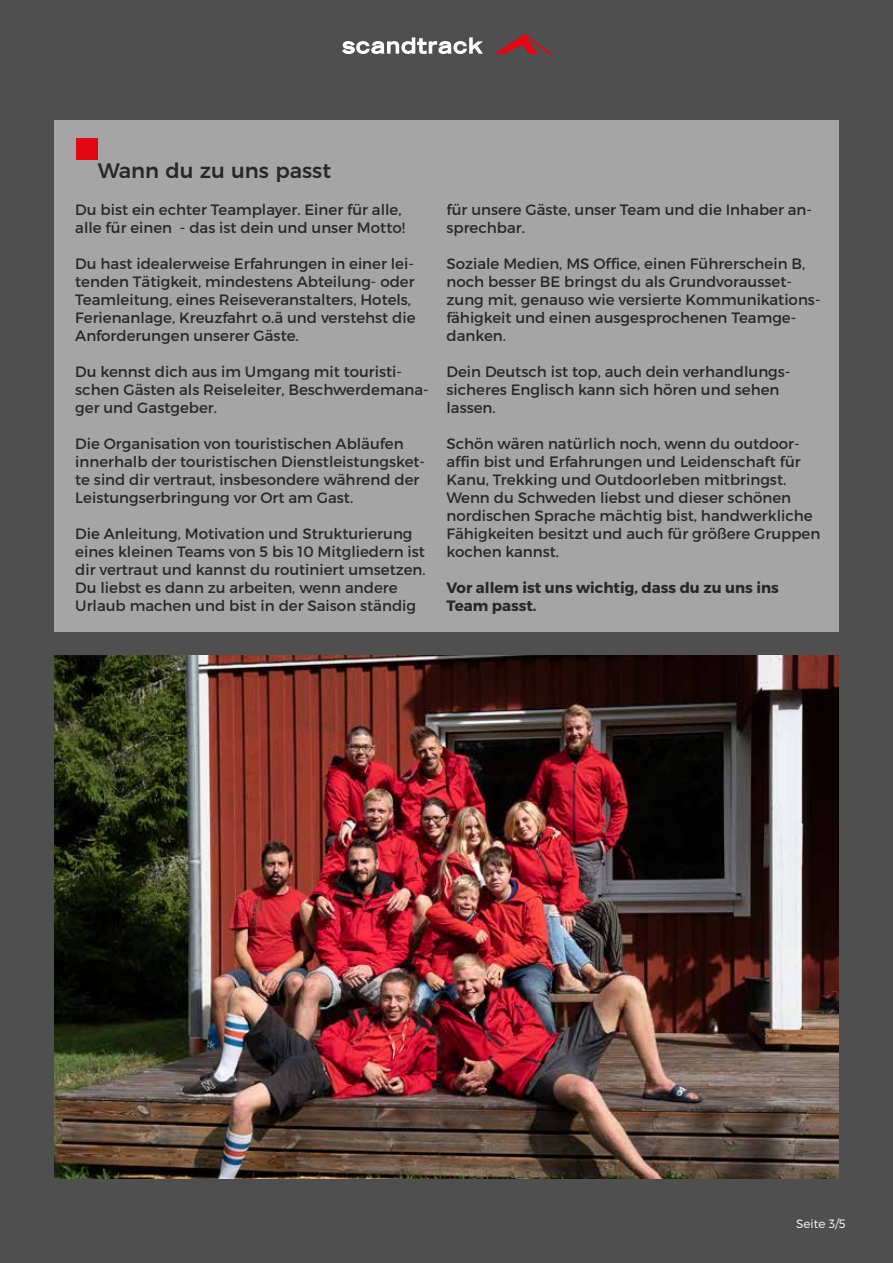
<style>
.page{position:relative;width:893px;height:1263px;background:#504f4f}
.page>*{position:absolute;margin:0;border:0;box-sizing:border-box;transform-origin:0 0}
.t1{font:500 21px "Montserrat";color:#282827}
.t2{font:15px/18px "Montserrat";color:#282827}
.t3{font:700 15px/18px "Montserrat";color:#282827}
.t4{font:300 12px "Montserrat";color:#fff}
</style>
<div class="page">
<img style="left:54px;top:656px;width:785px;height:523px">
<svg style="left:342px;top:37px;width:141px;height:17px"></svg>
<svg style="left:495px;top:34px;width:56px;height:20px"></svg>
<div style="left:54px;top:120px;width:785px;height:511px;background:#a6a5a5"></div>
<div style="left:76px;top:139px;width:22px;height:21px;background:#e30613"></div>
<h1 class="t1" style="left:98px;top:153px;width:235px">Wann du zu uns passt</h1>
<p class="t2" style="left:75px;top:200px;width:331px">Du bist ein echter Teamplayer. Einer für alle, alle für einen - das ist dein und unser Motto!</p>
<p class="t2" style="left:75px;top:254px;width:342px">Du hast idealerweise Erfahrungen in einer lei&shy;tenden Tätigkeit, mindestens Abteilung- oder Teamleitung, eines Reiseveranstalters, Hotels, Ferienanlage, Kreuzfahrt o.ä und verstehst die Anforderungen unserer Gäste.</p>
<p class="t2" style="left:75px;top:362px;width:355px">Du kennst dich aus im Umgang mit touristi&shy;schen Gästen als Reiseleiter, Beschwerdemana&shy;ger und Gastgeber.</p>
<p class="t2" style="left:75px;top:434px;width:351px">Die Organisation von touristischen Abläufen innerhalb der touristischen Dienstleistungsket&shy;te sind dir vertraut, insbesondere während der Leistungserbringung vor Ort am Gast.</p>
<p class="t2" style="left:75px;top:524px;width:352px">Die Anleitung, Motivation und Strukturierung eines kleinen Teams von 5 bis 10 Mitgliedern ist dir vertraut und kannst du routiniert umsetzen.<br>Du liebst es dann zu arbeiten, wenn andere Urlaub machen und bist in der Saison ständig</p>
<p class="t2" style="left:446px;top:200px;width:367px">für unsere Gäste, unser Team und die Inhaber an&shy;sprechbar.</p>
<p class="t2" style="left:446px;top:254px;width:376px">Soziale Medien, MS Office, einen Führerschein B, noch besser BE bringst du als Grundvorausset&shy;zung mit, genauso wie versierte Kommunikations&shy;fähigkeit und einen ausgesprochenen Teamge&shy;danken.</p>
<p class="t2" style="left:446px;top:362px;width:345px">Dein Deutsch ist top, auch dein verhandlungs&shy;sicheres Englisch kann sich hören und sehen lassen.</p>
<p class="t2" style="left:446px;top:434px;width:375px">Schön wären natürlich noch, wenn du outdoor&shy;affin bist und Erfahrungen und Leidenschaft für Kanu, Trekking und Outdoorleben mitbringst.<br>Wenn du Schweden liebst und dieser schönen nordischen Sprache mächtig bist, handwerkliche Fähigkeiten besitzt und auch für größere Gruppen kochen kannst.</p>
<p class="t3" style="left:446px;top:579px;width:334px">Vor allem ist uns wichtig, dass du zu uns ins<br>Team passt.</p>
<p class="t4" style="left:796px;top:1216px;width:51px">Seite 3/5</p>
</div>
